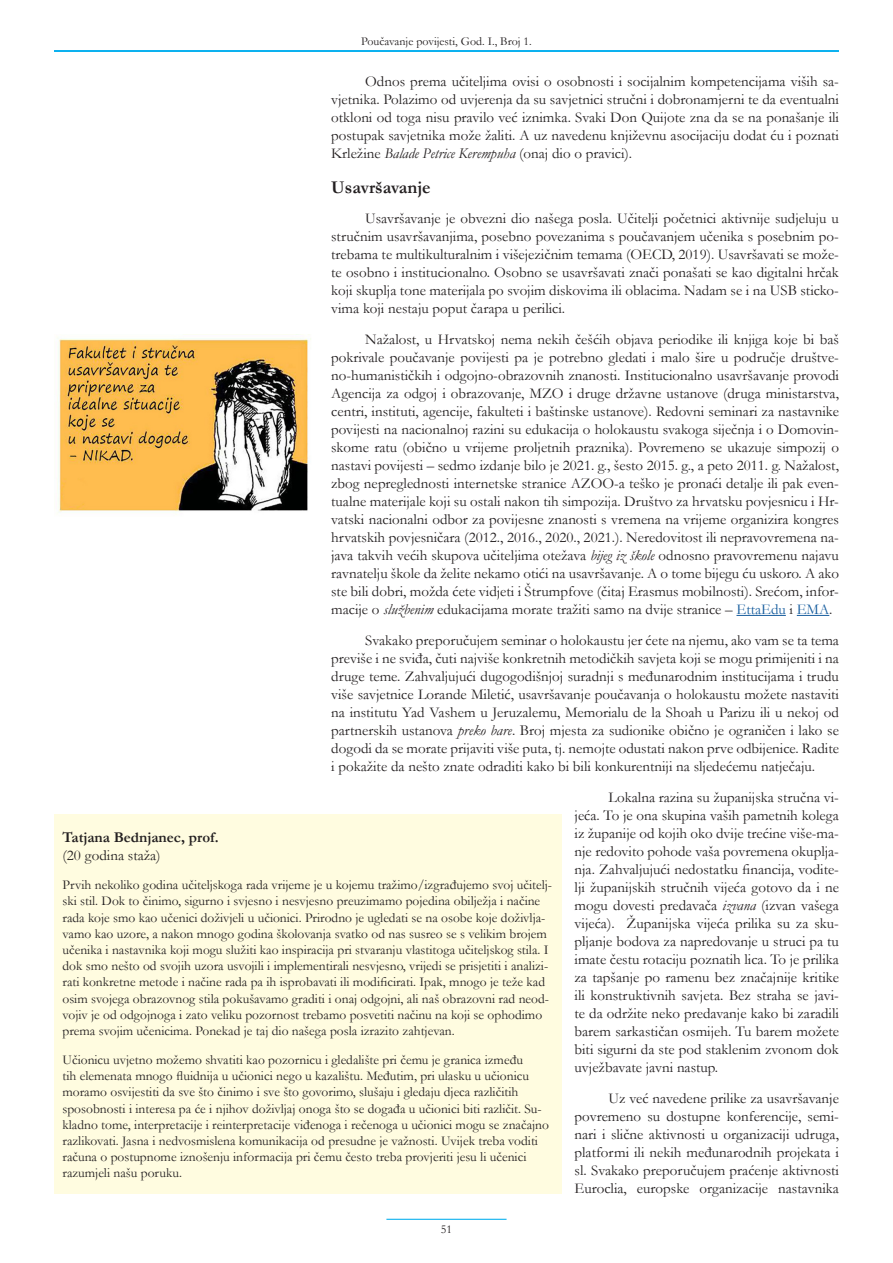
<style>
.page{position:relative;width:893px;height:1263px;background:#fff}
.page>*{position:absolute;margin:0;border:0;box-sizing:border-box;transform-origin:0 0}
.t1{font:700 18px "Garamond";color:#231f20}
.t2{font:15px/18px "Garamond";color:#231f20;text-align:justify}
.t3{font:700 15px/18px "Garamond";color:#231f20}
.t4{font:13.5px/16.2px "Garamond";color:#231f20}
.t5{font:12px "Garamond";color:#231f20}
.s1{font-style:italic}
.s2{color:#175d9e}
.s3{font-weight:400}
</style>
<div class="page">
<hr style="left:54px;top:50px;width:785px;height:1px;background:#00aeef">
<hr style="left:54px;top:51px;width:785px;height:1px;background:#00aeef">
<hr style="left:386px;top:1219px;width:121px;height:1px;background:#00aeef">
<hr style="left:736px;top:615px;width:50px;height:1px;background:#175d9e">
<hr style="left:797px;top:615px;width:32px;height:1px;background:#175d9e">
<div style="left:54px;top:814px;width:508px;height:380px;background:#fffce0"></div>
<img style="left:57px;top:338px;width:254px;height:174px">
<p class="t5" style="left:361px;top:33px;width:172px">Poučavanje povijesti, God. I., Broj 1.</p>
<p class="t2" style="left:331px;top:72px;width:509px;text-indent:34px">Odnos prema učiteljima ovisi o osobnosti i socijalnim kompetencijama viših sa&shy;vjetnika. Polazimo od uvjerenja da su savjetnici stručni i dobronamjerni te da eventualni otkloni od toga nisu pravilo već iznimka. Svaki Don Quijote zna da se na ponašanje ili postupak savjetnika može žaliti. A uz navedenu književnu asocijaciju dodat ću i poznati Krležine <span class="s1">Balade Petrice Kerempuha</span> (onaj dio o pravici).</p>
<p class="t1" style="left:331px;top:175px;width:101px">Usavršavanje</p>
<p class="t2" style="left:331px;top:209px;width:509px;text-indent:34px">Usavršavanje je obvezni dio našega posla. Učitelji početnici aktivnije sudjeluju u stručnim usavršavanjima, posebno povezanima s poučavanjem učenika s posebnim po&shy;trebama te multikulturalnim i višejezičnim temama (OECD, 2019). Usavršavati se može&shy;te osobno i institucionalno. Osobno se usavršavati znači ponašati se kao digitalni hrčak koji skuplja tone materijala po svojim diskovima ili oblacima. Nadam se i na USB sticko&shy;vima koji nestaju poput čarapa u perilici.</p>
<p class="t2" style="left:331px;top:330px;width:509px;text-indent:34px">Nažalost, u Hrvatskoj nema nekih češćih objava periodike ili knjiga koje bi baš pokrivale poučavanje povijesti pa je potrebno gledati i malo šire u područje društve&shy;no-humanističkih i odgojno-obrazovnih znanosti. Institucionalno usavršavanje provodi Agencija za odgoj i obrazovanje, MZO i druge državne ustanove (druga ministarstva, centri, instituti, agencije, fakulteti i baštinske ustanove). Redovni seminari za nastavnike povijesti na nacionalnoj razini su edukacija o holokaustu svakoga siječnja i o Domovin&shy;skome ratu (obično u vrijeme proljetnih praznika). Povremeno se ukazuje simpozij o nastavi povijesti – sedmo izdanje bilo je 2021. g., šesto 2015. g., a peto 2011. g. Nažalost, zbog nepreglednosti internetske stranice AZOO-a teško je pronaći detalje ili pak even&shy;tualne materijale koji su ostali nakon tih simpozija. Društvo za hrvatsku povjesnicu i Hr&shy;vatski nacionalni odbor za povijesne znanosti s vremena na vrijeme organizira kongres hrvatskih povjesničara (2012., 2016., 2020., 2021.). Neredovitost ili nepravovremena na&shy;java takvih većih skupova učiteljima otežava <span class="s1">bijeg iz škole</span> odnosno pravovremenu najavu ravnatelju škole da želite nekamo otići na usavršavanje. A o tome bijegu ću uskoro. A ako ste bili dobri, možda ćete vidjeti i Štrumpfove (čitaj Erasmus mobilnosti). Srećom, infor&shy;macije o <span class="s1">službenim</span> edukacijama morate tražiti samo na dvije stranice – <span class="s2">EttaEdu</span> i <span class="s2">EMA</span>.</p>
<p class="t2" style="left:331px;top:631px;width:509px;text-indent:34px">Svakako preporučujem seminar o holokaustu jer ćete na njemu, ako vam se ta tema previše i ne sviđa, čuti najviše konkretnih metodičkih savjeta koji se mogu primijeniti i na druge teme. Zahvaljujući dugogodišnjoj suradnji s međunarodnim institucijama i trudu više savjetnice Lorande Miletić, usavršavanje poučavanja o holokaustu možete nastaviti na institutu Yad Vashem u Jeruzalemu, Memorialu de la Shoah u Parizu ili u nekoj od partnerskih ustanova <span class="s1">preko bare</span>. Broj mjesta za sudionike obično je ograničen i lako se dogodi da se morate prijaviti više puta, tj. nemojte odustati nakon prve odbijenice. Radite i pokažite da nešto znate odraditi kako bi bili konkurentniji na sljedećemu natječaju.</p>
<p class="t2" style="left:575px;top:788px;width:266px;text-indent:34px">Lokalna razina su županijska stručna vi&shy;jeća. To je ona skupina vaših pametnih kolega iz županije od kojih oko dvije trećine više-ma&shy;nje redovito pohode vaša povremena okuplja&shy;nja. Zahvaljujući nedostatku financija, vodite&shy;lji županijskih stručnih vijeća gotovo da i ne mogu dovesti predavača <span class="s1">izvana</span> (izvan vašega vijeća). Županijska vijeća prilika su za sku&shy;pljanje bodova za napredovanje u struci pa tu imate čestu rotaciju poznatih lica. To je prilika za tapšanje po ramenu bez značajnije kritike ili konstruktivnih savjeta. Bez straha se javi&shy;te da održite neko predavanje kako bi zaradili barem sarkastičan osmijeh. Tu barem možete biti sigurni da ste pod staklenim zvonom dok uvježbavate javni nastup.</p>
<p class="t2" style="left:575px;top:1088px;width:266px;text-indent:34px">Uz već navedene prilike za usavršavanje povremeno su dostupne konferencije, semi&shy;nari i slične aktivnosti u organizaciji udruga, platformi ili nekih međunarodnih projekata i sl. Svakako preporučujem praćenje aktivnosti Euroclia, europske organizacije nastavnika</p>
<p class="t3" style="left:63px;top:828px;width:158px">Tatjana Bednjanec, prof. <span class="s3">(20 godina staža)</span></p>
<p class="t4" style="left:63px;top:876px;width:491px">Prvih nekoliko godina učiteljskoga rada vrijeme je u kojemu tražimo/izgrađujemo svoj učitelj&shy;ski stil. Dok to činimo, sigurno i svjesno i nesvjesno preuzimamo pojedina obilježja i načine rada koje smo kao učenici doživjeli u učionici. Prirodno je ugledati se na osobe koje doživlja&shy;vamo kao uzore, a nakon mnogo godina školovanja svatko od nas susreo se s velikim brojem učenika i nastavnika koji mogu služiti kao inspiracija pri stvaranju vlastitoga učiteljskog stila. I dok smo nešto od svojih uzora usvojili i implementirali nesvjesno, vrijedi se prisjetiti i analizi&shy;rati konkretne metode i načine rada pa ih isprobavati ili modificirati. Ipak, mnogo je teže kad osim svojega obrazovnog stila pokušavamo graditi i onaj odgojni, ali naš obrazovni rad neod&shy;vojiv je od odgojnoga i zato veliku pozornost trebamo posvetiti načinu na koji se ophodimo prema svojim učenicima. Ponekad je taj dio našega posla izrazito zahtjevan.</p>
<p class="t4" style="left:63px;top:1051px;width:488px">Učionicu uvjetno možemo shvatiti kao pozornicu i gledalište pri čemu je granica između<br>tih elemenata mnogo fluidnija u učionici nego u kazalištu. Međutim, pri ulasku u učionicu moramo osvijestiti da sve što činimo i sve što govorimo, slušaju i gledaju djeca različitih sposobnosti i interesa pa će i njihov doživljaj onoga što se događa u učionici biti različit. Su&shy;kladno tome, interpretacije i reinterpretacije viđenoga i rečenoga u učionici mogu se značajno razlikovati. Jasna i nedvosmislena komunikacija od presudne je važnosti. Uvijek treba voditi računa o postupnome iznošenju informacija pri čemu često treba provjeriti jesu li učenici razumjeli našu poruku.</p>
<p class="t5" style="left:441px;top:1221px;width:13px">51</p>
</div>
